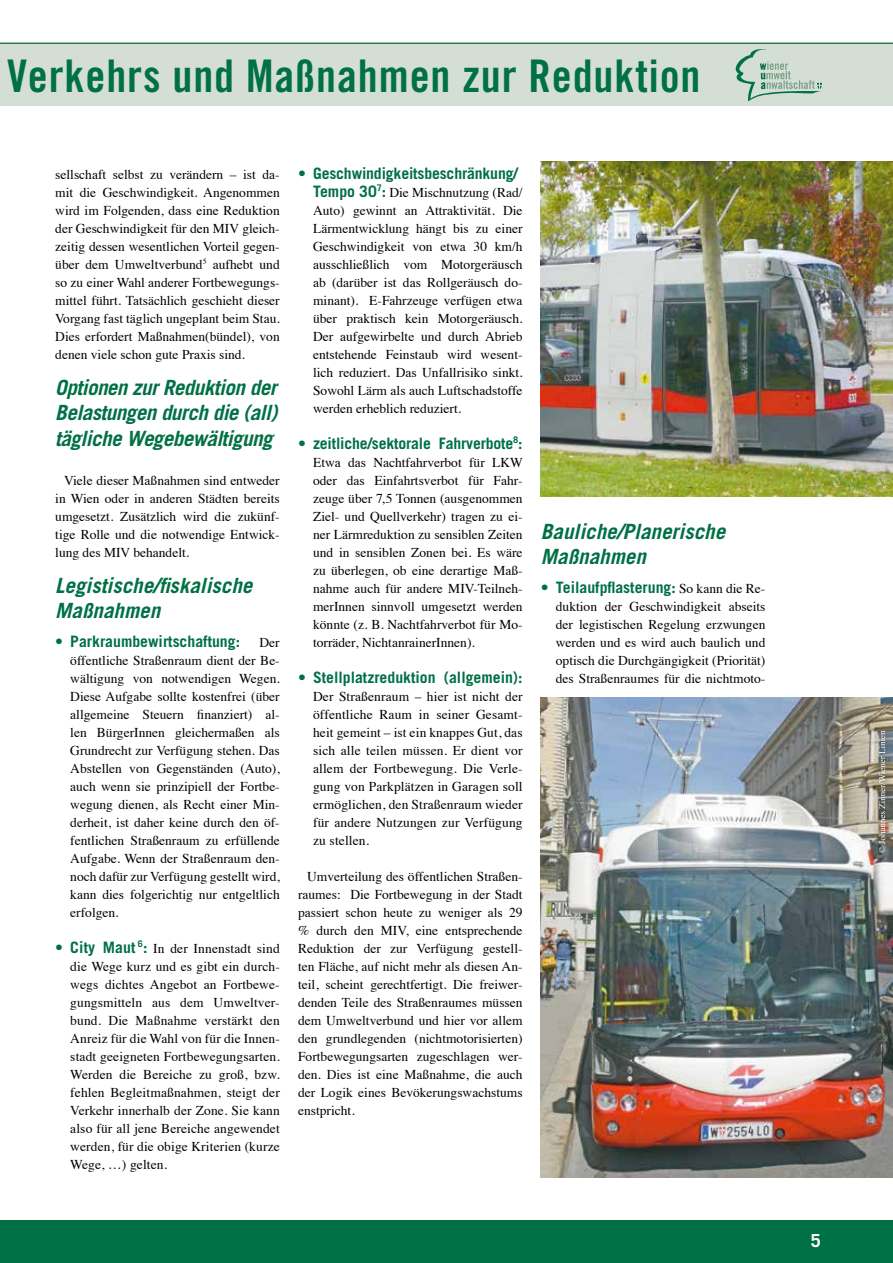
<style>
.page{position:relative;width:893px;height:1263px;background:#fff}
.page>*{position:absolute;margin:0;border:0;box-sizing:border-box;transform-origin:0 0}
.t1{font:45px "Trade Gothic Bold Cond Twenty";letter-spacing:.02em;color:#007046}
.t2{font:italic 700 21px/25.5px "Trade Gothic";color:#007046}
.t3{font:700 18px "Trade Gothic";color:#fff}
.t4{font:700 15.75px "Trade Gothic";color:#007046}
.t5{font:13.5px/18px "Times";color:#000;text-align:justify}
.s1{font-family:"Trade Gothic";font-weight:700;font-size:15.75px;color:#007046}
.s2{font-family:"Times";font-weight:400;font-size:13.5px;color:#000}
</style>
<div class="page">
<div style="left:0;top:1220px;width:893px;height:43px;background:#007046"></div>
<div style="left:0;top:43px;width:893px;height:63px;background:#d5ded5"></div>
<hr style="left:0;top:43px;width:893px;height:1px;background:#007046">
<svg style="left:736px;top:49px;width:86px;height:52px"></svg>
<img style="left:541px;top:162px;width:352px;height:334px">
<img style="left:541px;top:697px;width:352px;height:481px">
<svg style="left:870px;top:722px;width:23px;height:139px;background:#938f83"></svg>
<svg style="left:879px;top:730px;width:6px;height:123px"></svg>
<h1 class="t1" style="left:7px;top:48px;width:695px">Verkehrs und Maßnahmen zur Reduktion</h1>
<p class="t5" style="left:55px;top:164px;width:226px">sellschaft selbst zu verändern – ist da&shy;mit die Geschwindigkeit. Angenommen wird im Folgenden, dass eine Reduktion der Geschwindigkeit für den MIV gleich&shy;zeitig dessen wesentlichen Vorteil gegen&shy;über dem Umweltverbund<sup>5</sup> aufhebt und so zu einer Wahl anderer Fortbewegungs&shy;mittel führt. Tatsächlich geschieht dieser Vorgang fast täglich ungeplant beim Stau.<br>Dies erfordert Maßnahmen(bündel), von denen viele schon gute Praxis sind.</p>
<h2 class="t2" style="left:55px;top:374px;width:224px;text-align:justify">Optionen zur Reduktion der Belastungen durch die (all) tägliche Wegebewältigung</h2>
<p class="t5" style="left:55px;top:470px;width:226px;text-indent:9px">Viele dieser Maßnahmen sind entweder in Wien oder in anderen Städten bereits umgesetzt. Zusätzlich wird die zukünf&shy;tige Rolle und die notwendige Entwick&shy;lung des MIV behandelt.</p>
<h2 class="t2" style="left:55px;top:572px;width:199px">Legistische/fiskalische<br>Maßnahmen</h2>
<p class="t4" style="left:55px;top:631px;width:186px">• Parkraumbewirtschaftung:</p>
<p class="t5" style="left:70px;top:632px;width:211px;text-indent:189px">Der öffentliche Straßenraum dient der Be&shy;wältigung von notwendigen Wegen.<br>Diese Aufgabe sollte kostenfrei (über allgemeine Steuern finanziert) al&shy;len BürgerInnen gleichermaßen als Grundrecht zur Verfügung stehen. Das Abstellen von Gegenständen (Auto), auch wenn sie prinzipiell der Fortbe&shy;wegung dienen, als Recht einer Min&shy;derheit, ist daher keine durch den öf&shy;fentlichen Straßenraum zu erfüllende Aufgabe. Wenn der Straßenraum den&shy;noch dafür zur Verfügung gestellt wird, kann dies folgerichtig nur entgeltlich erfolgen.</p>
<p class="t5" style="left:70px;top:938px;width:211px;text-indent:-15px"><span class="s1">• City Maut</span> <sup>6</sup><span class="s1">:</span> In der Innenstadt sind die Wege kurz und es gibt ein durch&shy;wegs dichtes Angebot an Fortbewe&shy;gungsmitteln aus dem Umweltver&shy;bund. Die Maßnahme verstärkt den Anreiz für die Wahl von für die Innen&shy;stadt geeigneten Fortbewegungsarten.<br>Werden die Bereiche zu groß, bzw. fehlen Begleitmaßnahmen, steigt der Verkehr innerhalb der Zone. Sie kann also für all jene Bereiche angewendet werden, für die obige Kriterien (kurze Wege, …) gelten.</p>
<p class="t4" style="left:298px;top:163px;width:221px">• Geschwindigkeitsbeschränkung/</p>
<p class="t5" style="left:313px;top:182px;width:211px"><span class="s1">Tempo 30</span><sup>7</sup><span class="s1">:</span> Die Mischnutzung (Rad/ Auto) gewinnt an Attraktivität. Die Lärmentwicklung hängt bis zu einer Geschwindigkeit von etwa 30 km/h ausschließlich vom Motorgeräusch ab (darüber ist das Rollgeräusch do&shy;minant). E-Fahrzeuge verfügen etwa über praktisch kein Motorgeräusch.<br>Der aufgewirbelte und durch Abrieb entstehende Feinstaub wird wesent&shy;lich reduziert. Das Unfallrisiko sinkt.<br>Sowohl Lärm als auch Luftschadstoffe werden erheblich reduziert.</p>
<p class="t4" style="left:298px;top:433px;width:226px">• zeitliche/sektorale Fahrverbote<sup>8</sup>:</p>
<p class="t5" style="left:313px;top:452px;width:211px">Etwa das Nachtfahrverbot für LKW oder das Einfahrtsverbot für Fahr&shy;zeuge über 7, 5 Tonnen (ausgenommen Ziel- und Quellverkehr) tragen zu ei&shy;ner Lärmreduktion zu sensiblen Zeiten und in sensiblen Zonen bei. Es wäre zu überlegen, ob eine derartige Maß&shy;nahme auch für andere MIV-Teilneh&shy;merInnen sinnvoll umgesetzt werden könnte (z. B. Nachtfahrverbot für Mo&shy;torräder, NichtanrainerInnen).</p>
<p class="t4" style="left:298px;top:667px;width:226px">• Stellplatzreduktion (allgemein):</p>
<p class="t5" style="left:313px;top:686px;width:211px">Der Straßenraum – hier ist nicht der öffentliche Raum in seiner Gesamt&shy;heit gemeint – ist ein knappes Gut, das sich alle teilen müssen. Er dient vor allem der Fortbewegung. Die Verle&shy;gung von Parkplätzen in Garagen soll ermöglichen, den Straßenraum wieder für andere Nutzungen zur Verfügung zu stellen.</p>
<p class="t5" style="left:298px;top:866px;width:226px;text-indent:9px">Umverteilung des öffentlichen Straßen&shy;raumes: Die Fortbewegung in der Stadt passiert schon heute zu weniger als 29 % durch den MIV, eine entsprechende Reduktion der zur Verfügung gestell&shy;ten Fläche, auf nicht mehr als diesen An&shy;teil, scheint gerechtfertigt. Die freiwer&shy;denden Teile des Straßenraumes müssen dem Umweltverbund und hier vor allem den grundlegenden (nichtmotorisierten)<br>Fortbewegungsarten zugeschlagen wer&shy;den. Dies ist eine Maßnahme, die auch der Logik eines Bevökerungswachstums enstpricht.</p>
<h2 class="t2" style="left:541px;top:518px;width:186px">Bauliche/Planerische<br>Maßnahmen</h2>
<p class="t4" style="left:541px;top:577px;width:226px">• Teilaufpflasterung: <span class="s2">So kann die Re-</span></p>
<p class="t5" style="left:556px;top:596px;width:211px">duktion der Geschwindigkeit abseits der legistischen Regelung erzwungen werden und es wird auch baulich und optisch die Durchgängigkeit (Priorität) des Straßenraumes für die nichtmoto-</p>
<h3 class="t3" style="left:811px;top:1229px;width:12px">5</h3>
</div>
